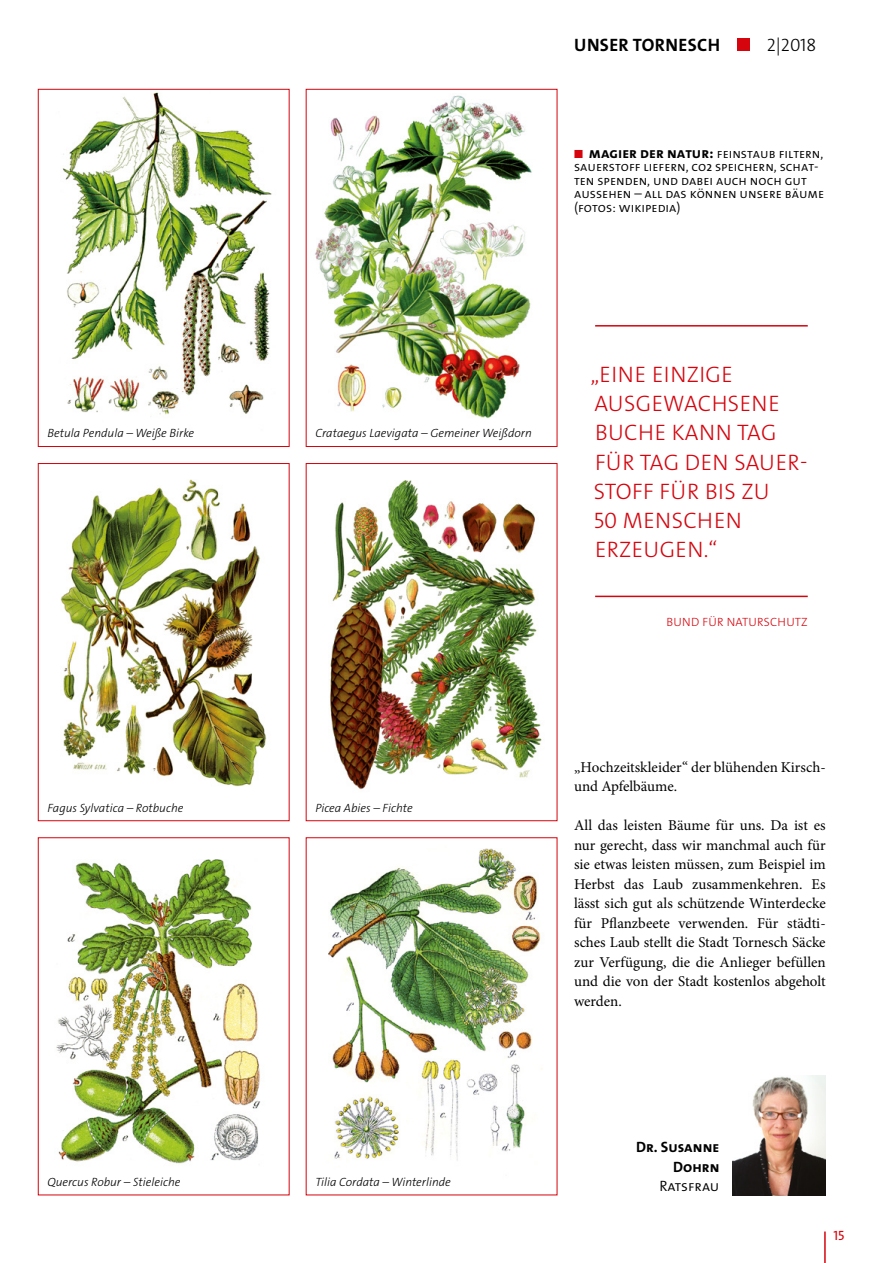
<style>
.page{position:relative;width:893px;height:1263px;background:#fff}
.page>*{position:absolute;margin:0;border:0;box-sizing:border-box;transform-origin:0 0}
.Zitat{font:300 22.5px/29.2px "SPD The Sans";letter-spacing:.02em;color:#d5040d}
.t1{font:700 18px "SPD The Sans";letter-spacing:.02em;color:#000}
.t2{font:300 18px "SPD The Sans";color:#000}
.Fließ_1-spaltig{font:15px/19.5px "Minion Pro";color:#000}
.Autor{font:700 15px/19.5px "SPD The Sans";color:#000;text-align:right}
.t3{font:300 13.5px/13.5px "SPD The Sans";color:#000}
.t4{font:13.5px "SPD The Sans";color:#d5040d}
.Fließ{font:italic 300 12px "SPD The Sans";color:#000}
.Verfasser_Zitat{font:300 12px "SPD The Sans";letter-spacing:.02em;color:#d5040d}
.s1{font-weight:700;font-size:15px}
.s2{font-size:16.5px}
.s3{font-weight:300}
</style>
<div class="page">
<hr style="left:595px;top:325px;width:213px;height:2px;background:#d5040d">
<hr style="left:595px;top:596px;width:213px;height:1px;background:#d5040d">
<img style="left:62px;top:92px;width:210px;height:323px">
<div style="left:38px;top:89px;width:252px;height:358px;border:1px solid #d5040d"></div>
<img style="left:60px;top:479px;width:206px;height:308px">
<div style="left:38px;top:463px;width:252px;height:358px;border:1px solid #d5040d"></div>
<img style="left:330px;top:480px;width:212px;height:310px">
<div style="left:306px;top:463px;width:251px;height:358px;border:1px solid #d5040d"></div>
<img style="left:56px;top:859px;width:205px;height:305px">
<img style="left:328px;top:848px;width:215px;height:313px">
<img style="left:315px;top:95px;width:217px;height:324px">
<div style="left:306px;top:89px;width:251px;height:358px;border:1px solid #d5040d"></div>
<img style="left:732px;top:1075px;width:94px;height:120px">
<div style="left:737px;top:39px;width:13px;height:12px;background:#d5040d"></div>
<hr style="left:824px;top:1231px;width:2px;height:32px;background:#d5040d">
<p class="t1" style="left:574px;top:33px;width:147px">UNSER TORNESCH</p>
<p class="t2" style="left:767px;top:33px;width:51px">2|2018</p>
<p class="t3" style="left:574px;top:146px;width:252px;text-indent:15px"><span class="s1">magier der natur:</span> feinstaub filtern, sauerstoff liefern, co<span class="s2">²</span> speichern, schat&shy;ten spenden, und dabei auch noch gut aussehen – all das können unsere bäume (fotos: wikipedia)</p>
<p class="Fließ" style="left:47px;top:426px;width:148px">Betula Pendula – Weiße Birke</p>
<p class="Fließ" style="left:315px;top:426px;width:218px">Crataegus Laevigata – Gemeiner Weißdorn</p>
<p class="Zitat" style="left:590px;top:360px;width:218px">„EINE EINZIGE<br>AUSGEWACHSENE<br>BUCHE KANN TAG<br>FÜR TAG DEN SAUER-<br>STOFF FÜR BIS ZU<br>50 MENSCHEN<br>ERZEUGEN.“</p>
<p class="Verfasser_Zitat" style="left:666px;top:614px;width:143px">BUND FÜR NATURSCHUTZ</p>
<p class="Fließ" style="left:47px;top:800px;width:138px">Fagus Sylvatica – Rotbuche</p>
<p class="Fließ" style="left:315px;top:800px;width:99px">Picea Abies – Fichte</p>
<p class="Fließ_1-spaltig" style="left:574px;top:757px;width:253px">„Hochzeitskleider“ der blühenden Kirsch&shy;und Apfelbäume.</p>
<p class="Fließ_1-spaltig" style="left:574px;top:816px;width:253px;text-align:justify">All das leisten Bäume für uns. Da ist es nur gerecht, dass wir manchmal auch für sie etwas leisten müssen, zum Beispiel im Herbst das Laub zusammenkehren. Es lässt sich gut als schützende Winterdecke für Pflanzbeete verwenden. Für städti&shy;sches Laub stellt die Stadt Tornesch Säcke zur Verfügung, die die Anlieger befüllen und die von der Stadt kostenlos abgeholt werden.</p>
<p class="Fließ" style="left:47px;top:1174px;width:134px">Quercus Robur – Stieleiche</p>
<p class="Fließ" style="left:315px;top:1174px;width:137px">Tilia Cordata – Winterlinde</p>
<p class="Autor" style="left:636px;top:1137px;width:85px">Dr. Susanne<br>Dohrn<br><span class="s3">Ratsfrau</span></p>
<p class="t4" style="left:833px;top:1227px;width:12px">15</p>
</div>
